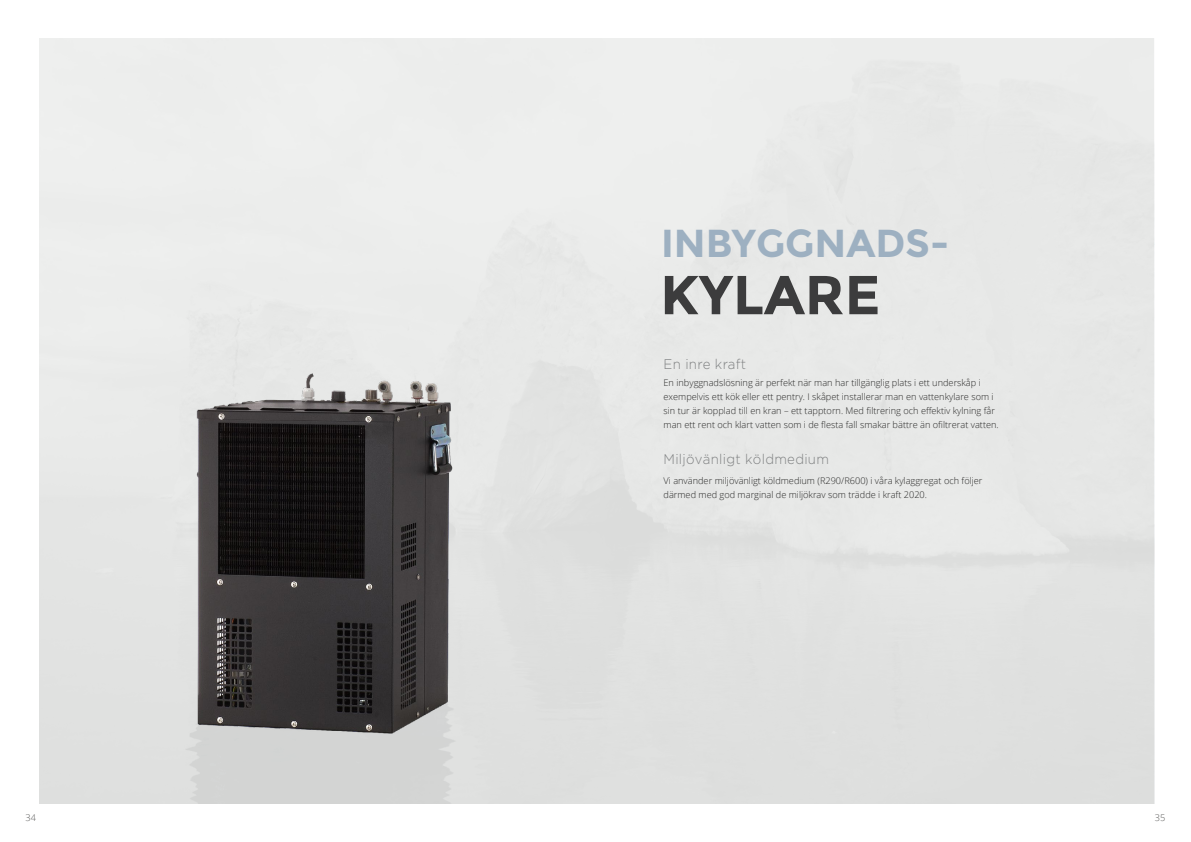
<style>
.page{position:relative;width:1191px;height:842px;background:#fff}
.page>*{position:absolute;margin:0;border:0;box-sizing:border-box;transform-origin:0 0}
.t1{font:700 54.8px "Montserrat";color:#3c3c3d}
.t2{font:700 39px "Montserrat";color:#9db0c1}
.t3{font:300 14px "Gotham HTF";letter-spacing:.02em;color:#7f8182;scale:.95 1}
.t4{font:300 9.2px/14px "Open Sans";color:#282827}
.t5{font:300 9.2px "Open Sans";color:#575756}
</style>
<div class="page">
<img style="left:176px;top:371px;width:296px;height:363px">
<h2 class="t2" style="left:661px;top:220px;width:289px">INBYGGNADS-</h2>
<h1 class="t1" style="left:660px;top:262px;width:222px">KYLARE</h1>
<h3 class="t3" style="left:663px;top:357px;width:89px">En inre kraft</h3>
<p class="t4" style="left:663px;top:375px;width:337px">En inbyggnadslösning är perfekt när man har tillgänglig plats i ett underskåp i exempelvis ett kök eller ett pentry. I skåpet installerar man en vattenkylare som i sin tur är kopplad till en kran – ett tapptorn. Med filtrering och effektiv kylning får man ett rent och klart vatten som i de flesta fall smakar bättre än ofiltrerat vatten.</p>
<h3 class="t3" style="left:663px;top:451px;width:176px">Miljövänligt köldmedium</h3>
<p class="t4" style="left:663px;top:473px;width:320px">Vi använder miljövänligt köldmedium (R290/R600) i våra kylaggregat och följer därmed med god marginal de miljökrav som trädde i kraft 2020.</p>
<p class="t5" style="left:26px;top:811px;width:12px">34</p>
<p class="t5" style="left:1155px;top:811px;width:12px">35</p>
</div>
